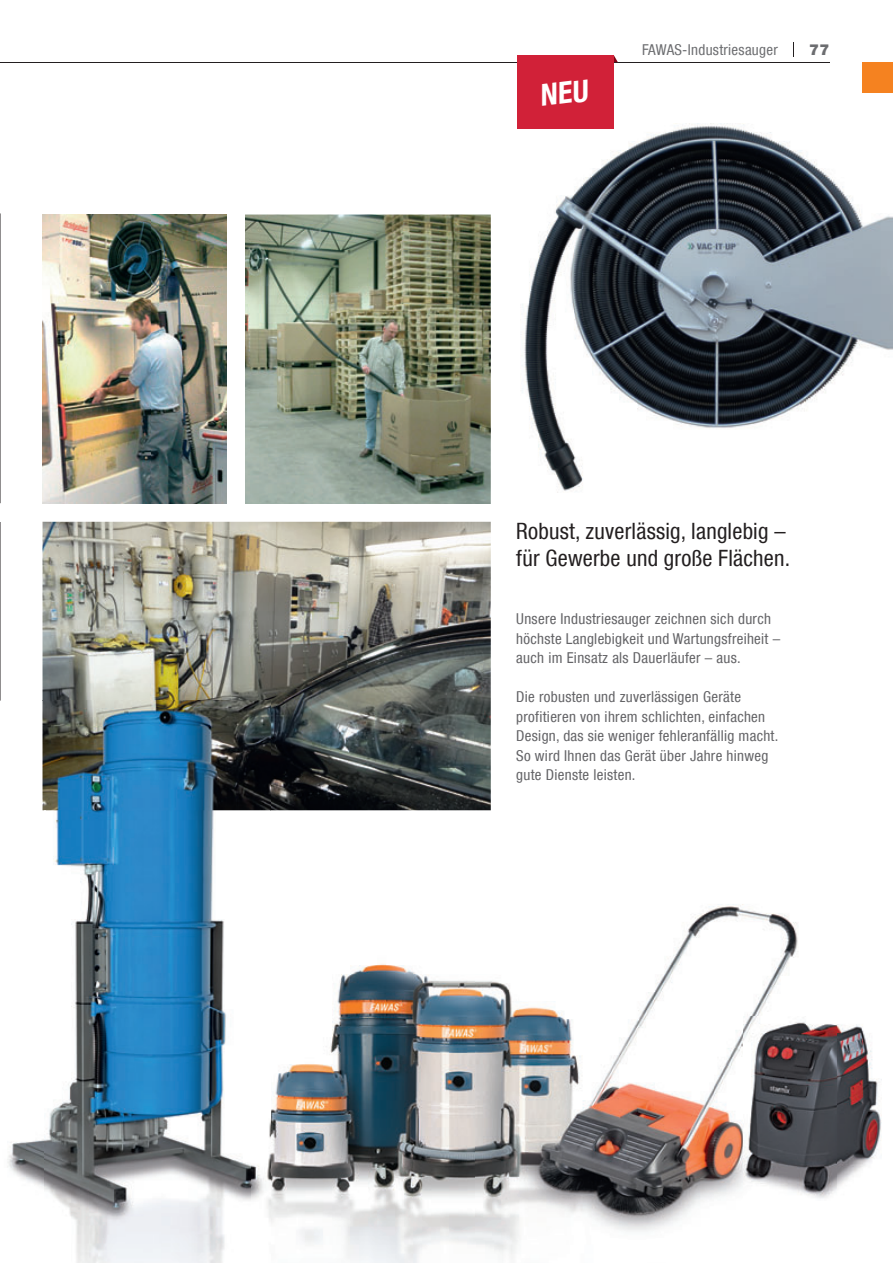
<style>
.page{position:relative;width:893px;height:1263px;background:#fff}
.page>*{position:absolute;margin:0;border:0;box-sizing:border-box;transform-origin:0 0}
.t1{font:condensed 22.5px/27px "Helvetica Neue LT Com";letter-spacing:.01em;color:#231f20}
.t2{font:condensed 15px/19.5px "Helvetica Neue LT Com";letter-spacing:.02em;color:#636366}
.t3{font:condensed 15px "Helvetica Neue LT Com";letter-spacing:.02em;color:#6c6d70}
.t4{font:900 15px "Helvetica Neue LT Com";color:#6c6d70}
</style>
<div class="page">
<img style="left:151px;top:214px;width:340px;height:290px">
<img style="left:43px;top:214px;width:185px;height:289px">
<div style="left:228px;top:25px;width:17px;height:493px;background:#fff"></div>
<img style="left:522px;top:124px;width:371px;height:369px">
<img style="left:43px;top:522px;width:448px;height:288px">
<img style="left:271px;top:964px;width:247px;height:299px">
<img style="left:45px;top:701px;width:226px;height:101px">
<img style="left:7px;top:701px;width:38px;height:489px">
<img style="left:45px;top:802px;width:226px;height:461px">
<img style="left:836px;top:1024px;width:46px;height:166px">
<img style="left:688px;top:904px;width:148px;height:294px">
<img style="left:475px;top:930px;width:238px;height:309px">
<svg style="left:793px;top:43px;width:1px;height:14px"></svg>
<hr style="left:0;top:62px;width:829px;height:1px;background:#231f20">
<div style="left:862px;top:62px;width:31px;height:31px;background:#f58220"></div>
<svg style="left:614px;top:56px;width:4px;height:6px"></svg>
<div style="left:518px;top:56px;width:96px;height:73px;background:#d12138"></div>
<p class="t3" style="left:642px;top:44px;width:137px">FAWAS-Industriesauger</p>
<p class="t4" style="left:809px;top:44px;width:22px">77</p>
<h1 class="t1" style="left:516px;top:521px;width:275px">Robust, zuverlässig, langlebig – für Gewerbe und große Flächen.</h1>
<p class="t2" style="left:516px;top:611px;width:265px">Unsere Industriesauger zeichnen sich durch höchste Langlebigkeit und Wartungsfreiheit – auch im Einsatz als Dauerläufer – aus.</p>
<p class="t2" style="left:516px;top:689px;width:264px">Die robusten und zuverlässigen Geräte profitieren von ihrem schlichten, einfachen Design, das sie weniger fehleranfällig macht.<br>So wird Ihnen das Gerät über Jahre hinweg gute Dienste leisten.</p>
</div>
